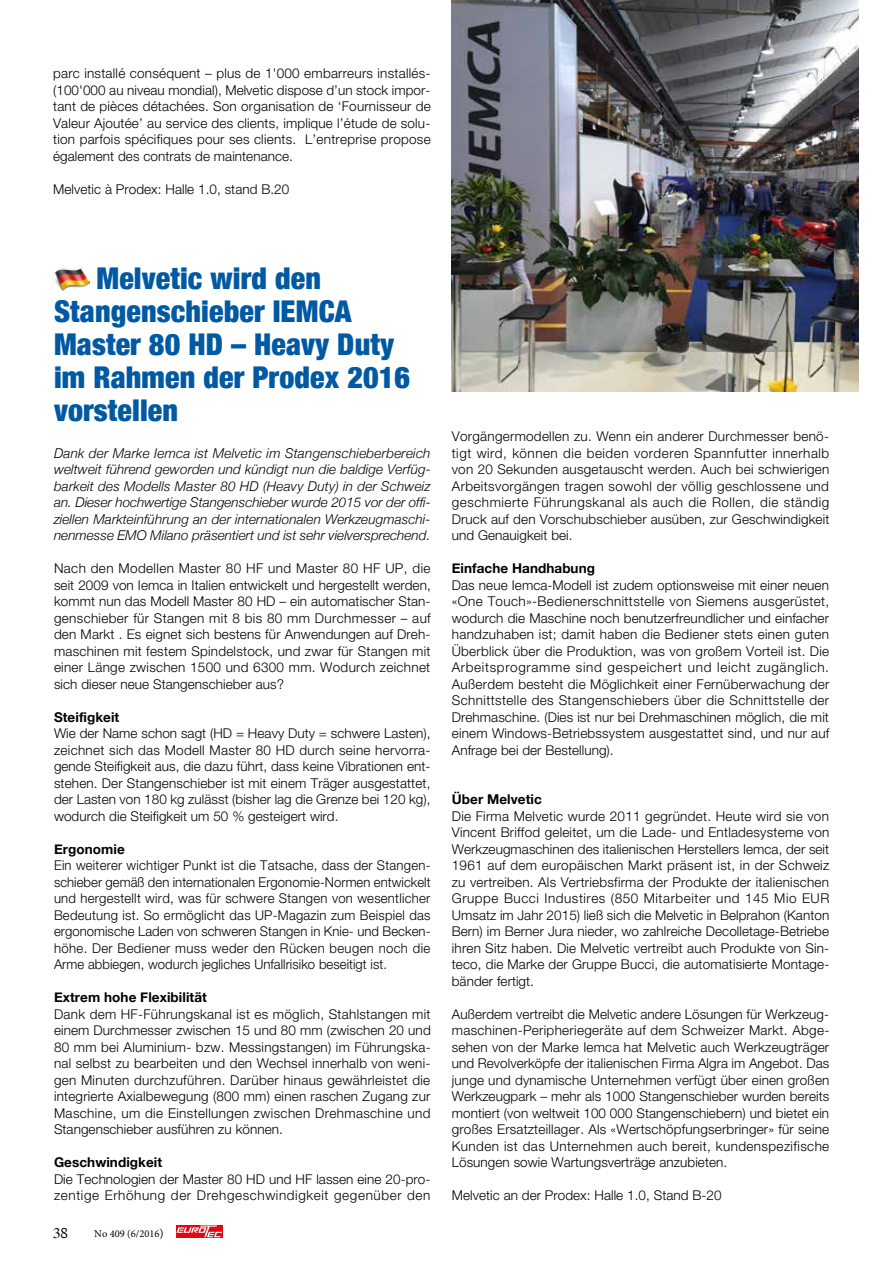
<style>
.page{position:relative;width:893px;height:1263px;background:#fff}
.page>*{position:absolute;margin:0;border:0;box-sizing:border-box;transform-origin:0 0}
.t1{font:900 condensed 30px/33px "Helvetica Neue";letter-spacing:.005em;color:#0059a3}
.t2{font:300 13.5px/16.5px "Helvetica Neue";letter-spacing:.005em;color:#000;text-align:justify}
.t3{font:italic 300 13.5px/16.5px "Helvetica Neue";letter-spacing:.005em;color:#000;text-align:justify}
.t4{font:300 13.5px/16.5px "Helvetica Neue";letter-spacing:.045em;color:#000}
.t5{font:700 13.5px "Helvetica Neue";letter-spacing:.005em;color:#000}
.t6{font:10.5px "Minion Pro";color:#000}
.s1{font-size:12px}
</style>
<div class="page">
<div style="left:176px;top:1225px;width:47px;height:12px;background:#e30613"></div>
<svg style="left:176px;top:1225px;width:46px;height:12px"></svg>
<img style="left:55px;top:267px;width:34px;height:24px">
<img style="left:452px;top:0;width:407px;height:392px">
<p class="t2" style="left:53px;top:65px;width:379px">parc installé conséquent – plus de 1'000 embarreurs installés-(100'000 au niveau mondial), Melvetic dispose d’un stock impor&shy;tant de pièces détachées. Son organisation de ‘Fournisseur de Valeur Ajoutée’ au service des clients, implique l’étude de solu&shy;tion parfois spécifiques pour ses clients. L’entreprise propose également des contrats de maintenance.</p>
<p class="t2" style="left:53px;top:180px;width:238px">Melvetic à Prodex: Halle 1.0, stand B.20</p>
<h1 class="t1" style="left:54px;top:260px;width:358px;text-indent:43px">Melvetic wird den<br>Stangenschieber IEMCA<br>Master 80 HD – Heavy Duty im Rahmen der Prodex 2016 vorstellen</h1>
<p class="t3" style="left:54px;top:444px;width:378px">Dank der Marke Iemca ist Melvetic im Stangenschieberbereich weltweit führend geworden und kündigt nun die baldige Verfüg&shy;barkeit des Modells Master 80 HD (Heavy Duty) in der Schweiz an. Dieser hochwertige Stangenschieber wurde 2015 vor der offi&shy;ziellen Markteinführung an der internationalen Werkzeugmaschi&shy;nenmesse EMO Milano präsentiert und ist sehr vielversprechend.</p>
<p class="t2" style="left:54px;top:560px;width:378px">Nach den Modellen Master 80 HF und Master 80 HF UP, die seit 2009 von Iemca in Italien entwickelt und hergestellt werden, kommt nun das Modell Master 80 HD – ein automatischer Stan&shy;genschieber für Stangen mit 8 bis 80 mm Durchmesser – auf den Markt . Es eignet sich bestens für Anwendungen auf Dreh&shy;maschinen mit festem Spindelstock, und zwar für Stangen mit einer Länge zwischen 1500 und 6300 mm. Wodurch zeichnet sich dieser neue Stangenschieber aus?</p>
<p class="t5" style="left:54px;top:706px;width:67px">Steifigkeit</p>
<p class="t2" style="left:54px;top:725px;width:378px">Wie der Name schon sagt (HD = Heavy Duty = schwere Lasten), zeichnet sich das Modell Master 80 HD durch seine hervorra&shy;gende Steifigkeit aus, die dazu führt, dass keine Vibrationen ent&shy;stehen. Der Stangenschieber ist mit einem Träger ausgestattet, der Lasten von 180 kg zulässt (bisher lag die Grenze bei 120 kg), wodurch die Steifigkeit um 50 % gesteigert wird.</p>
<p class="t5" style="left:54px;top:838px;width:72px">Ergonomie</p>
<p class="t2" style="left:54px;top:857px;width:378px">Ein weiterer wichtiger Punkt ist die Tatsache, dass der Stangen&shy;schieber gemäß den internationalen Ergonomie-Normen entwickelt und hergestellt wird, was für schwere Stangen von wesentlicher Bedeutung ist. So ermöglicht das UP-Magazin zum Beispiel das ergonomische Laden von schweren Stangen in Knie- und Becken&shy;höhe. Der Bediener muss weder den Rücken beugen noch die Arme abbiegen, wodurch jegliches Unfallrisiko beseitigt ist.</p>
<p class="t5" style="left:54px;top:987px;width:154px">Extrem hohe Flexibilität</p>
<p class="t2" style="left:54px;top:1005px;width:378px">Dank dem HF-Führungskanal ist es möglich, Stahlstangen mit einem Durchmesser zwischen 15 und 80 mm (zwischen 20 und 80 mm bei Aluminium- bzw. Messingstangen) im Führungska&shy;nal selbst zu bearbeiten und den Wechsel innerhalb von weni&shy;gen Minuten durchzuführen. Darüber hinaus gewährleistet die integrierte Axialbewegung (800 mm) einen raschen Zugang zur Maschine, um die Einstellungen zwischen Drehmaschine und Stangenschieber ausführen zu können.</p>
<p class="t5" style="left:54px;top:1152px;width:110px">Geschwindigkeit</p>
<p class="t4" style="left:54px;top:1170px;width:378px">Die Technologien der Master 80 HD und HF lassen eine 20-pro&shy;zentige Erhöhung der Drehgeschwindigkeit gegenüber den</p>
<p class="t6" style="left:53px;top:1227px;width:112px">✓ No 409 (6/2016<span class="s1">)</span></p>
<p class="t2" style="left:452px;top:428px;width:379px">Vorgängermodellen zu. Wenn ein anderer Durchmesser benö&shy;tigt wird, können die beiden vorderen Spannfutter innerhalb von 20 Sekunden ausgetauscht werden. Auch bei schwierigen Arbeitsvorgängen tragen sowohl der völlig geschlossene und geschmierte Führungskanal als auch die Rollen, die ständig Druck auf den Vorschubschieber ausüben, zur Geschwindigkeit und Genauigkeit bei.</p>
<p class="t5" style="left:452px;top:558px;width:145px">Einfache Handhabung</p>
<p class="t2" style="left:452px;top:576px;width:379px">Das neue Iemca-Modell ist zudem optionsweise mit einer neuen «One Touch»-Bedienerschnittstelle von Siemens ausgerüstet, wodurch die Maschine noch benutzerfreundlicher und einfacher handzuhaben ist; damit haben die Bediener stets einen guten Überblick über die Produktion, was von großem Vorteil ist. Die Arbeitsprogramme sind gespeichert und leicht zugänglich.<br>Außerdem besteht die Möglichkeit einer Fernüberwachung der Schnittstelle des Stangenschiebers über die Schnittstelle der Drehmaschine. (Dies ist nur bei Drehmaschinen möglich, die mit einem Windows-Betriebssystem ausgestattet sind, und nur auf Anfrage bei der Bestellung).</p>
<p class="t5" style="left:452px;top:789px;width:92px">Über Melvetic</p>
<p class="t2" style="left:452px;top:807px;width:379px">Die Firma Melvetic wurde 2011 gegründet. Heute wird sie von Vincent Briffod geleitet, um die Lade- und Entladesysteme von Werkzeugmaschinen des italienischen Herstellers Iemca, der seit 1961 auf dem europäischen Markt präsent ist, in der Schweiz zu vertreiben. Als Vertriebsfirma der Produkte der italienischen Gruppe Bucci Industires (850 Mitarbeiter und 145 Mio EUR Umsatz im Jahr 2015) ließ sich die Melvetic in Belprahon (Kanton Bern) im Berner Jura nieder, wo zahlreiche Decolletage-Betriebe ihren Sitz haben. Die Melvetic vertreibt auch Produkte von Sin&shy;teco, die Marke der Gruppe Bucci, die automatisierte Montage&shy;bänder fertigt.</p>
<p class="t2" style="left:452px;top:1005px;width:379px">Außerdem vertreibt die Melvetic andere Lösungen für Werkzeug&shy;maschinen-Peripheriegeräte auf dem Schweizer Markt. Abge&shy;sehen von der Marke Iemca hat Melvetic auch Werkzeugträger und Revolverköpfe der italienischen Firma Algra im Angebot. Das junge und dynamische Unternehmen verfügt über einen großen Werkzeugpark – mehr als 1000 Stangenschieber wurden bereits montiert (von weltweit 100 000 Stangenschiebern) und bietet ein großes Ersatzteillager. Als «Wertschöpfungserbringer» für seine Kunden ist das Unternehmen auch bereit, kundenspezifische Lösungen sowie Wartungsverträge anzubieten.</p>
<p class="t2" style="left:452px;top:1186px;width:271px">Melvetic an der Prodex: Halle 1.0, Stand B-20</p>
</div>
